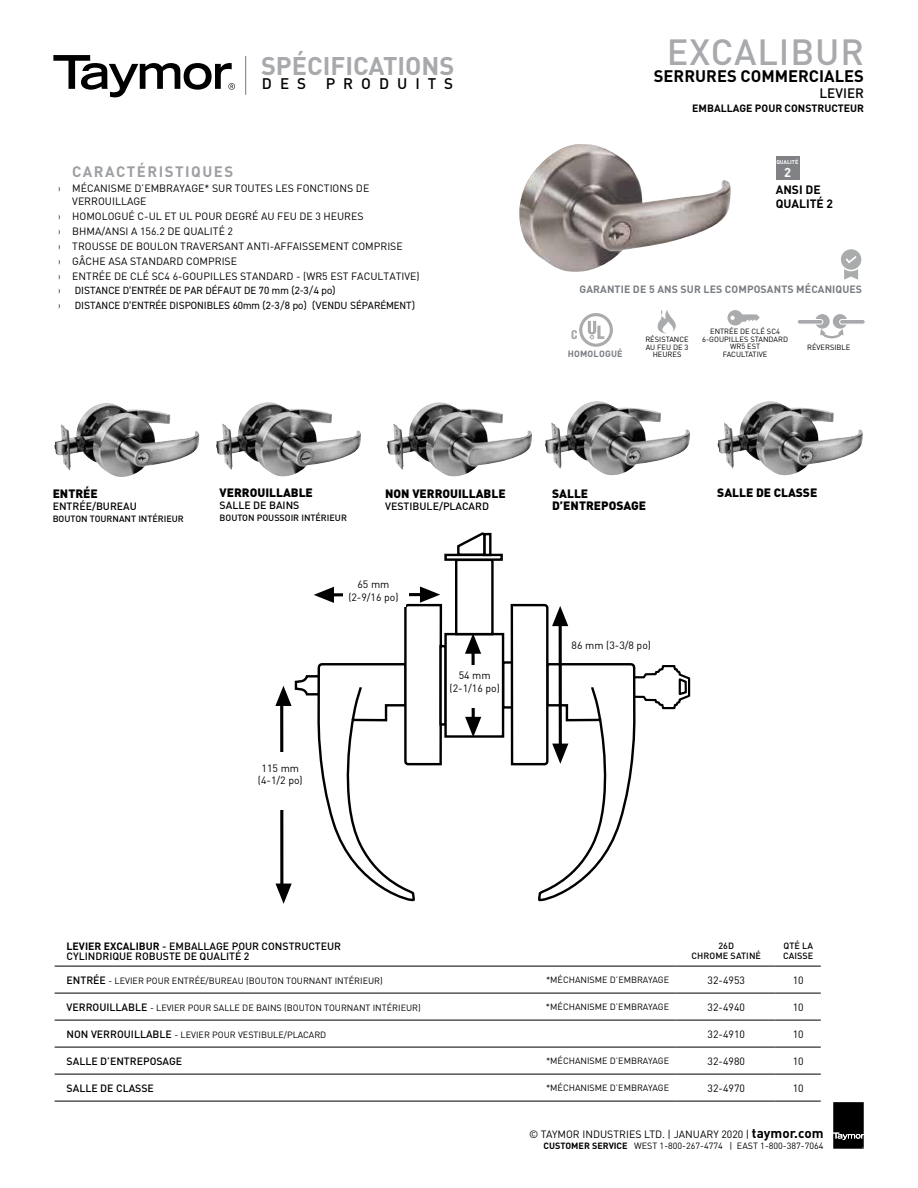
<style>
.page{position:relative;width:918px;height:1188px;background:#fff}
.page>*{position:absolute;margin:0;border:0;box-sizing:border-box;transform-origin:0 0}
.t1{font:500 36px "DIN";letter-spacing:.025em;color:#a7a9ac}
.t2{font:700 25.2px "DIN";color:#a7a9ac}
.t3{font:17.25px/20.7px "DIN";color:#000}
.t4{font:17.25px/17.2px "DIN";color:#000;scale:.88 1}
.t5{font:700 16.5px "DIN";color:#000}
.t6{font:500 15.15px "DIN";letter-spacing:.525em;color:#000}
.t7{font:700 15px "DIN";letter-spacing:.1em;color:#9d9fa2}
.t8{font:500 13.5px "DIN";color:#000}
.t9{font:700 12.75px "DIN";color:#fff}
.t10{font:900 12px/12px "DIN";color:#000}
.t11{font:700 12px/14.4px "DIN";color:#000}
.t12{font:10.5px/15px "DIN";color:#000;text-align:center}
.t13{font:500 10.5px/10.5px "DIN";color:#000}
.t14{font:10.5px "DIN2014";color:#000}
.t15{font:700 10.5px "DIN";letter-spacing:.01em;color:#797d82}
.t16{font:700 10.5px "DIN";color:#000}
.t17{font:700 10.5px "DIN";color:#000;scale:.4 1}
.t18{font:9px "DIN";color:#000}
.t19{font:500 9px/10.5px "DIN";color:#000;text-align:center}
.t20{font:700 9px "DIN";letter-spacing:.025em;color:#797d82}
.t21{font:7.5px/7.5px "DIN";color:#000;text-align:center}
.t22{font:700 5.55px "DIN";color:#fff}
.s1{font-weight:700}
.s2{font-weight:500;font-size:10.5px}
.s3{font-weight:700;font-size:13.5px}
</style>
<div class="page">
<hr style="left:55px;top:1020px;width:485px;height:1px;background:#000">
<hr style="left:540px;top:1020px;width:137px;height:1px;background:#000">
<hr style="left:677px;top:1020px;width:99px;height:1px;background:#000">
<hr style="left:776px;top:1020px;width:45px;height:1px;background:#000">
<hr style="left:55px;top:1047px;width:485px;height:1px;background:#000">
<hr style="left:540px;top:1047px;width:137px;height:1px;background:#000">
<hr style="left:677px;top:1047px;width:99px;height:1px;background:#000">
<hr style="left:776px;top:1047px;width:45px;height:1px;background:#000">
<hr style="left:55px;top:1074px;width:485px;height:1px;background:#000">
<hr style="left:540px;top:1074px;width:137px;height:1px;background:#000">
<hr style="left:677px;top:1074px;width:99px;height:1px;background:#000">
<hr style="left:776px;top:1074px;width:45px;height:1px;background:#000">
<hr style="left:55px;top:1101px;width:485px;height:1px;background:#000">
<hr style="left:540px;top:1101px;width:137px;height:1px;background:#000">
<hr style="left:677px;top:1101px;width:99px;height:1px;background:#000">
<hr style="left:776px;top:1101px;width:45px;height:1px;background:#000">
<hr style="left:55px;top:966px;width:485px;height:1px;background:#000">
<hr style="left:55px;top:993px;width:485px;height:1px;background:#000">
<hr style="left:540px;top:993px;width:137px;height:1px;background:#000">
<hr style="left:677px;top:993px;width:99px;height:1px;background:#000">
<hr style="left:776px;top:993px;width:45px;height:1px;background:#000">
<hr style="left:540px;top:966px;width:137px;height:1px;background:#000">
<hr style="left:677px;top:966px;width:99px;height:1px;background:#000">
<hr style="left:776px;top:966px;width:45px;height:1px;background:#000">
<img style="left:54px;top:403px;width:146px;height:74px">
<img style="left:216px;top:402px;width:145px;height:75px">
<img style="left:387px;top:402px;width:145px;height:75px">
<img style="left:545px;top:401px;width:145px;height:75px">
<img style="left:717px;top:401px;width:146px;height:75px">
<img style="left:519px;top:144px;width:212px;height:128px">
<svg style="left:833px;top:1102px;width:31px;height:47px"></svg>
<svg style="left:53px;top:55px;width:182px;height:42px"></svg>
<hr style="left:245px;top:56px;width:1px;height:39px;background:#797d82">
<svg style="left:841px;top:249px;width:20px;height:31px"></svg>
<svg style="left:727px;top:310px;width:33px;height:16px"></svg>
<svg style="left:571px;top:313px;width:42px;height:34px"></svg>
<svg style="left:658px;top:310px;width:18px;height:23px"></svg>
<div style="left:833px;top:314px;width:14px;height:15px;background:#a7a9ac;border-radius:50%"></div>
<div style="left:840px;top:319px;width:25px;height:5px;background:#a7a9ac;border-radius:2px"></div>
<div style="left:839px;top:319px;width:26px;height:5px;border:1px solid #fff;border-radius:2px"></div>
<svg style="left:815px;top:314px;width:15px;height:15px"></svg>
<div style="left:797px;top:319px;width:26px;height:5px;background:#a7a9ac;border-radius:2px"></div>
<div style="left:797px;top:319px;width:26px;height:5px;border:1px solid #fff;border-radius:2px"></div>
<svg style="left:820px;top:329px;width:24px;height:10px"></svg>
<div style="left:776px;top:157px;width:23px;height:23px;background:#808285"></div>
<div style="left:439px;top:645px;width:8px;height:81px;background:#fff;border:2px solid #000"></div>
<div style="left:502px;top:661px;width:11px;height:48px;background:#fff;border:2px solid #000"></div>
<div style="left:444px;top:633px;width:60px;height:105px;background:#fff;border:2px solid #000"></div>
<div style="left:455px;top:559px;width:39px;height:76px;background:#fff;border:2px solid #000"></div>
<svg style="left:444px;top:554px;width:59px;height:7px"></svg>
<svg style="left:456px;top:532px;width:31px;height:25px"></svg>
<div style="left:483px;top:533px;width:9px;height:23px;background:#fff;border:2px solid #000"></div>
<hr style="left:472px;top:652px;width:3px;height:66px;background:#000">
<svg style="left:465px;top:633px;width:16px;height:21px"></svg>
<svg style="left:465px;top:717px;width:16px;height:20px"></svg>
<div style="left:451px;top:665px;width:49px;height:43px;background:#fff"></div>
<svg style="left:275px;top:586px;width:168px;height:318px"></svg>
<div style="left:279px;top:752px;width:12px;height:58px;background:#fff"></div>
<svg style="left:509px;top:603px;width:181px;height:299px"></svg>
<div style="left:345px;top:569px;width:64px;height:34px;background:#fff"></div>
<div style="left:343px;top:567px;width:63px;height:40px;background:#fff"></div>
<div style="left:568px;top:629px;width:115px;height:26px;background:#fff"></div>
<div style="left:242px;top:758px;width:74px;height:42px;background:#fff"></div>
<h2 class="t2" style="left:261px;top:49px;width:195px">SPÉCIFICATIONS</h2>
<h3 class="t6" style="left:262px;top:74px;width:46px">DES</h3>
<h3 class="t6" style="left:326px;top:74px;width:129px">PRODUITS</h3>
<h3 class="t7" style="left:72px;top:162px;width:163px">CARACTÉRISTIQUES</h3>
<p class="t12" style="left:72px;top:182px;width:299px;line-height:12.6px;text-align:left;text-indent:-14px"><span class="s1">›</span> MÉCANISME D’EMBRAYAGE* SUR TOUTES LES FONCTIONS DE<br>VERROUILLAGE</p>
<p class="t12" style="left:59px;top:208px;width:362px;text-align:left"><span class="s1">›</span> HOMOLOGUÉ C-UL ET UL POUR DEGRÉ AU FEU DE 3 HEURES<br><span class="s1">›</span> BHMA/ANSI A 156.2 DE QUALITÉ 2<br><span class="s1">›</span> TROUSSE DE BOULON TRAVERSANT ANTI-AFFAISSEMENT COMPRISE<br><span class="s1">›</span> GÂCHE ASA STANDARD COMPRISE<br><span class="s1">›</span> ENTRÉE DE CLÉ SC4 6-GOUPILLES STANDARD - (WR5 EST FACULTATIVE) <span class="s1">›</span></p>
<p class="t14" style="left:75px;top:284px;width:262px">DISTANCE D’ENTRÉE DE PAR DÉFAUT DE 70 mm (2-3/4 po)</p>
<p class="t17" style="left:59px;top:299px;width:5px">›</p>
<p class="t14" style="left:75px;top:299px;width:342px">DISTANCE D’ENTRÉE DISPONIBLES 60mm (2-3/8 po) (VENDU SÉPARÉMENT)</p>
<h1 class="t1" style="left:667px;top:29px;width:199px">EXCALIBUR</h1>
<h3 class="t5" style="left:654px;top:65px;width:212px">SERRURES COMMERCIALES</h3>
<p class="t8" style="left:820px;top:85px;width:46px">LEVIER</p>
<p class="t16" style="left:692px;top:101px;width:173px">EMBALLAGE POUR CONSTRUCTEUR</p>
<p class="t22" style="left:776px;top:159px;width:23px">QUALITÉ</p>
<p class="t9" style="left:784px;top:164px;width:8px">2</p>
<p class="t11" style="left:776px;top:182px;width:59px">ANSI DE<br>QUALITÉ 2</p>
<p class="t15" style="left:580px;top:282px;width:284px">GARANTIE DE 5 ANS SUR LES COMPOSANTS MÉCANIQUES</p>
<p class="t20" style="left:568px;top:348px;width:56px">HOMOLOGUÉ</p>
<p class="t21" style="left:645px;top:336px;width:45px">RÉSISTANCE<br>AU FEU DE 3<br>HEURES</p>
<p class="t21" style="left:702px;top:328px;width:87px">ENTRÉE DE CLÉ SC4<br>6-GOUPILLES STANDARD<br>WR5 EST<br>FACULTATIVE</p>
<p class="t21" style="left:807px;top:343px;width:45px">RÉVERSIBLE</p>
<p class="t10" style="left:53px;top:487px;width:47px">ENTRÉE</p>
<p class="t13" style="left:53px;top:500px;width:86px">ENTRÉE/BUREAU</p>
<p class="t19" style="left:53px;top:513px;width:133px">BOUTON TOURNANT INTÉRIEUR</p>
<p class="t10" style="left:220px;top:486px;width:95px">VERROUILLABLE</p>
<p class="t13" style="left:220px;top:500px;width:81px">SALLE DE BAINS</p>
<p class="t19" style="left:220px;top:513px;width:129px">BOUTON POUSSOIR INTÉRIEUR</p>
<p class="t10" style="left:385px;top:487px;width:122px">NON VERROUILLABLE</p>
<p class="t13" style="left:385px;top:500px;width:105px">VESTIBULE/PLACARD</p>
<h3 class="t3" style="left:347px;top:567px;width:61px">2-9/16" (65mm)</h3>
<p class="t12" style="left:348px;top:578px;width:52px;line-height:12.6px">65 mm (2-9/16 po)</p>
<h3 class="t3" style="left:252px;top:759px;width:58px">4-1/12"</h3>
<p class="t12" style="left:258px;top:761px;width:46px;line-height:12.6px">115 mm (4-1/2 po)</p>
<h3 class="t4" style="left:449px;top:669px;width:60px">2-1/16" (54mm)</h3>
<p class="t12" style="left:450px;top:669px;width:52px;line-height:12.6px">54 mm (2-1/16 po)</p>
<p class="t10" style="left:552px;top:487px;width:96px">SALLE<br>D’ENTREPOSAGE</p>
<p class="t10" style="left:717px;top:486px;width:102px">SALLE DE CLASSE</p>
<h3 class="t3" style="left:568px;top:630px;width:112px">3-3/8" (86mm)</h3>
<p class="t12" style="left:572px;top:638px;width:81px">86 mm (3-3/8 po)</p>
<p class="t13" style="left:67px;top:940px;width:276px"><span class="s1">LEVIER EXCALIBUR</span> - EMBALLAGE POUR CONSTRUCTEUR<br>CYLINDRIQUE ROBUSTE DE QUALITÉ 2</p>
<p class="t19" style="left:692px;top:940px;width:71px">26D<br>CHROME SATINÉ</p>
<p class="t19" style="left:783px;top:940px;width:32px;text-align:left">QTÉ LA<br>CAISSE</p>
<p class="t18" style="left:67px;top:975px;width:318px"><span class="s2">ENTRÉE</span> - LEVIER POUR ENTRÉE/BUREAU (BOUTON TOURNANT INTÉRIEUR)</p>
<p class="t18" style="left:546px;top:974px;width:125px">*MÉCHANISME D’EMBRAYAGE</p>
<p class="t12" style="left:708px;top:972px;width:39px">32-4953</p>
<p class="t12" style="left:793px;top:972px;width:12px">10</p>
<p class="t18" style="left:67px;top:1002px;width:356px"><span class="s2">VERROUILLABLE</span> - LEVIER POUR SALLE DE BAINS (BOUTON TOURNANT INTÉRIEUR)</p>
<p class="t18" style="left:546px;top:1001px;width:125px">*MÉCHANISME D’EMBRAYAGE</p>
<p class="t12" style="left:708px;top:999px;width:39px">32-4940</p>
<p class="t12" style="left:793px;top:999px;width:12px">10</p>
<p class="t18" style="left:67px;top:1029px;width:261px"><span class="s2">NON VERROUILLABLE</span> - LEVIER POUR VESTIBULE/PLACARD</p>
<p class="t12" style="left:708px;top:1026px;width:39px">32-4910</p>
<p class="t12" style="left:793px;top:1026px;width:12px">10</p>
<p class="t13" style="left:67px;top:1056px;width:117px">SALLE D’ENTREPOSAGE</p>
<p class="t18" style="left:546px;top:1055px;width:125px">*MÉCHANISME D’EMBRAYAGE</p>
<p class="t12" style="left:708px;top:1053px;width:39px">32-4980</p>
<p class="t12" style="left:793px;top:1053px;width:12px">10</p>
<p class="t13" style="left:67px;top:1083px;width:89px">SALLE DE CLASSE</p>
<p class="t18" style="left:546px;top:1082px;width:125px">*MÉCHANISME D’EMBRAYAGE</p>
<p class="t12" style="left:708px;top:1080px;width:39px">32-4970</p>
<p class="t12" style="left:793px;top:1080px;width:12px">10</p>
<p class="t12" style="left:529px;top:1126px;width:296px">© TAYMOR INDUSTRIES LTD. | JANUARY 2020 | <span class="s3">taymor.com</span></p>
<p class="t18" style="left:544px;top:1140px;width:281px"><span class="s1">CUSTOMER SERVICE</span> WEST 1-800-267-4774 | EAST 1-800-387-7064</p>
</div>
